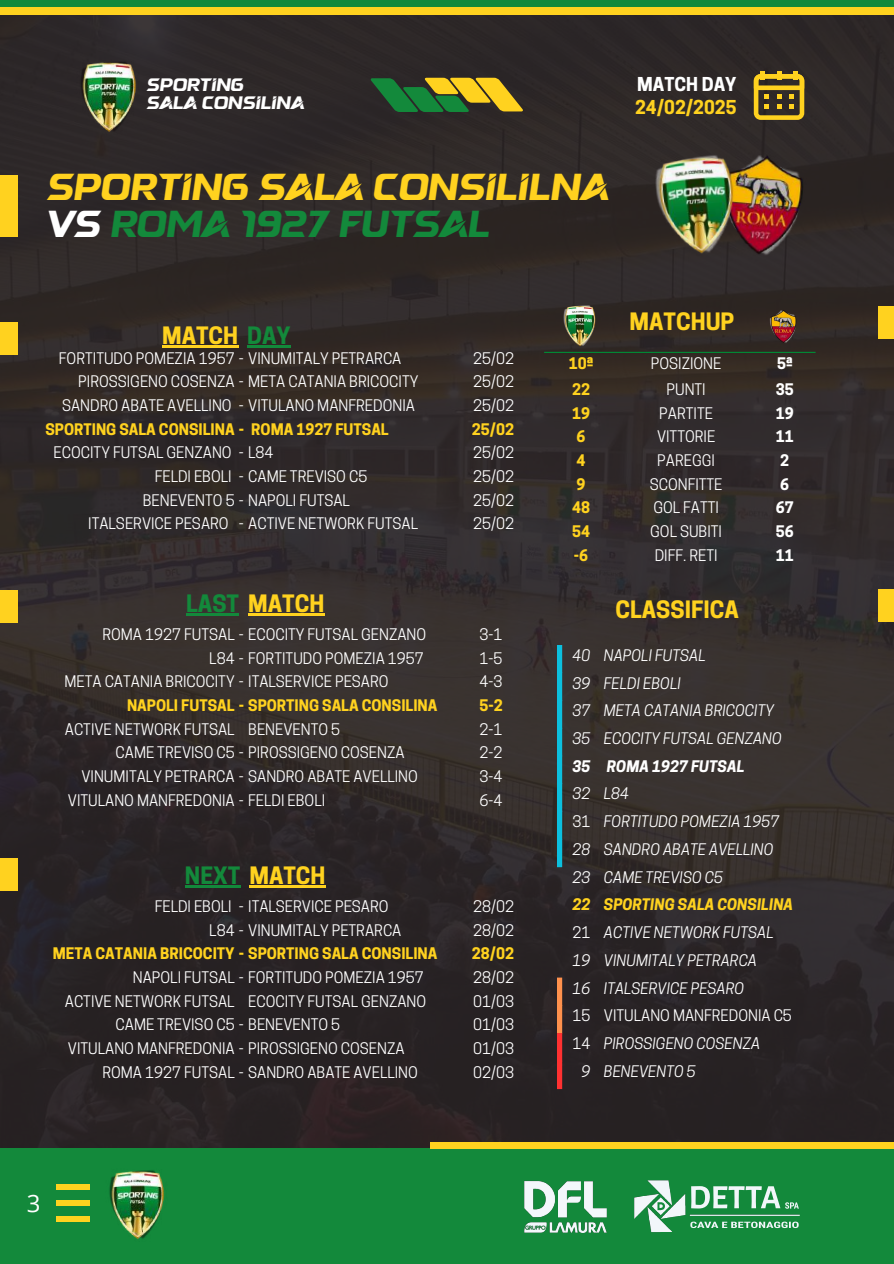
<style>
.page{position:relative;width:894px;height:1264px;background:#fff}
.page>*{position:absolute;margin:0;border:0;box-sizing:border-box;transform-origin:0 0}
.t1{font:37.5px/37.2px "Semakin";color:#ffd21f}
.t2{font:24px "Open Sans";color:#fff}
.t3{font:700 22.5px "Cooper Hewitt";color:#ffd21f}
.t4{font:18px/18px "Semakin";color:#fff}
.t5{font:700 18px "Cooper Hewitt";color:#ffd21f}
.t6{font:700 18px "Cooper Hewitt";color:#fff}
.t7{font:15px "Cooper Hewitt";color:#fff}
.t8{font:italic 15px/27.8px "Cooper Hewitt";color:#fff}
.t9{font:700 15px "Cooper Hewitt";color:#ffd21f}
.t10{font:italic 700 15px "Cooper Hewitt";color:#fff}
.t11{font:700 15px "Cooper Hewitt";color:#fff}
.s1{color:#fff}
.s2{color:#13893b}
.s3{font-style:normal}
.s4{font-weight:700;color:#ffd21f}
</style>
<div class="page">
<img style="left:0;top:15px;width:893px;height:1133px">
<div style="left:877px;top:590px;width:16px;height:32px;background:#ffd21f"></div>
<div style="left:0;top:590px;width:17px;height:32px;background:#ffd21f"></div>
<div style="left:0;top:322px;width:17px;height:32px;background:#ffd21f"></div>
<svg style="left:557px;top:645px;width:5px;height:222px"></svg>
<svg style="left:557px;top:977px;width:5px;height:112px"></svg>
<hr style="left:162px;top:345px;width:76px;height:2px;background:#ffd21f">
<hr style="left:247px;top:345px;width:43px;height:2px;background:#13893b">
<hr style="left:186px;top:613px;width:53px;height:2px;background:#13893b">
<hr style="left:248px;top:613px;width:76px;height:2px;background:#ffd21f">
<div style="left:0;top:858px;width:17px;height:32px;background:#ffd21f"></div>
<hr style="left:185px;top:885px;width:55px;height:2px;background:#13893b">
<hr style="left:249px;top:885px;width:76px;height:2px;background:#ffd21f">
<hr style="left:544px;top:352px;width:271px;height:1px;background:#008d36">
<img style="left:561px;top:302px;width:37px;height:46px">
<img style="left:766px;top:306px;width:35px;height:41px">
<div style="left:877px;top:306px;width:16px;height:32px;background:#ffd21f"></div>
<div style="left:0;top:1148px;width:893px;height:115px;background:#13893b"></div>
<div style="left:56px;top:1216px;width:34px;height:5px;background:#ffd21f"></div>
<div style="left:56px;top:1200px;width:34px;height:5px;background:#ffd21f"></div>
<div style="left:56px;top:1184px;width:34px;height:5px;background:#ffd21f"></div>
<svg style="left:702px;top:1226px;width:96px;height:1px"></svg>
<svg style="left:702px;top:1186px;width:77px;height:16px"></svg>
<img style="left:702px;top:1202px;width:98px;height:24px">
<img style="left:634px;top:1180px;width:68px;height:53px">
<img style="left:642px;top:1187px;width:32px;height:38px">
<img style="left:524px;top:1181px;width:83px;height:52px">
<div style="left:429px;top:1142px;width:464px;height:6px;background:#ffd21f"></div>
<img style="left:109px;top:1170px;width:56px;height:70px">
<div style="left:0;top:0;width:893px;height:15px;background:#ffd21f"></div>
<div style="left:0;top:0;width:893px;height:7px;background:#13893b"></div>
<svg style="left:370px;top:78px;width:153px;height:34px;background:#687e2a"></svg>
<div style="left:0;top:175px;width:17px;height:61px;background:#ffd21f"></div>
<img style="left:692px;top:136px;width:140px;height:140px">
<img style="left:647px;top:143px;width:100px;height:119px">
<img style="left:76px;top:54px;width:66px;height:81px">
<div style="left:760px;top:72px;width:5px;height:8px;background:#ffd21f"></div>
<div style="left:776px;top:72px;width:5px;height:8px;background:#ffd21f"></div>
<div style="left:792px;top:72px;width:5px;height:8px;background:#ffd21f"></div>
<svg style="left:753px;top:74px;width:51px;height:46px;background:#927a23"></svg>
<p class="t4" style="left:146px;top:77px;width:159px">SPORTING<br>SALA CONSILINA</p>
<p class="t6" style="left:637px;top:77px;width:101px">MATCH DAY</p>
<p class="t5" style="left:635px;top:101px;width:103px">24/02/2025</p>
<h1 class="t1" style="left:46px;top:172px;width:563px">SPORTING SALA CONSILILNA<br><span class="s1">VS</span> <span class="s2">ROMA 1927 FUTSAL</span></h1>
<h3 class="t3" style="left:162px;top:327px;width:130px">MATCH <span class="s2">DAY</span></h3>
<h3 class="t3" style="left:629px;top:313px;width:106px">MATCHUP</h3>
<p class="t7" style="left:59px;top:352px;width:344px">FORTITUDO POMEZIA 1957 - VINUMITALY PETRARCA</p>
<p class="t7" style="left:473px;top:352px;width:42px">25/02</p>
<p class="t7" style="left:78px;top:376px;width:341px">PIROSSIGENO COSENZA - META CATANIA BRICOCITY</p>
<p class="t7" style="left:473px;top:376px;width:42px">25/02</p>
<p class="t7" style="left:62px;top:400px;width:354px">SANDRO ABATE AVELLINO - VITULANO MANFREDONIA</p>
<p class="t7" style="left:473px;top:400px;width:42px">25/02</p>
<p class="t9" style="left:45px;top:423px;width:345px">SPORTING SALA CONSILINA - ROMA 1927 FUTSAL</p>
<p class="t9" style="left:471px;top:423px;width:44px">25/02</p>
<p class="t7" style="left:54px;top:447px;width:221px">ECOCITY FUTSAL GENZANO - L84</p>
<p class="t7" style="left:473px;top:447px;width:42px">25/02</p>
<p class="t7" style="left:155px;top:470px;width:214px">FELDI EBOLI - CAME TREVISO C5</p>
<p class="t7" style="left:473px;top:470px;width:42px">25/02</p>
<p class="t7" style="left:143px;top:494px;width:209px">BENEVENTO 5 - NAPOLI FUTSAL</p>
<p class="t7" style="left:473px;top:494px;width:42px">25/02</p>
<p class="t7" style="left:88px;top:518px;width:331px">ITALSERVICE PESARO - ACTIVE NETWORK FUTSAL</p>
<p class="t7" style="left:473px;top:518px;width:42px">25/02</p>
<h3 class="t3" style="left:186px;top:595px;width:139px"><span class="s2">LAST</span> MATCH</h3>
<p class="t7" style="left:102px;top:629px;width:325px">ROMA 1927 FUTSAL - ECOCITY FUTSAL GENZANO</p>
<p class="t7" style="left:479px;top:629px;width:24px">3-1</p>
<p class="t7" style="left:209px;top:652px;width:216px">L84 - FORTITUDO POMEZIA 1957</p>
<p class="t7" style="left:479px;top:652px;width:24px">1-5</p>
<p class="t7" style="left:64px;top:676px;width:325px">META CATANIA BRICOCITY - ITALSERVICE PESARO</p>
<p class="t7" style="left:479px;top:676px;width:24px">4-3</p>
<p class="t9" style="left:127px;top:699px;width:312px">NAPOLI FUTSAL - SPORTING SALA CONSILINA</p>
<p class="t9" style="left:479px;top:699px;width:25px">5-2</p>
<p class="t7" style="left:65px;top:723px;width:277px">ACTIVE NETWORK FUTSAL BENEVENTO 5</p>
<p class="t7" style="left:479px;top:723px;width:24px">2-1</p>
<p class="t7" style="left:115px;top:747px;width:290px">CAME TREVISO C5 - PIROSSIGENO COSENZA</p>
<p class="t7" style="left:479px;top:747px;width:24px">2-2</p>
<p class="t7" style="left:81px;top:770px;width:338px">VINUMITALY PETRARCA - SANDRO ABATE AVELLINO</p>
<p class="t7" style="left:479px;top:770px;width:24px">3-4</p>
<p class="t7" style="left:68px;top:794px;width:259px">VITULANO MANFREDONIA - FELDI EBOLI</p>
<p class="t7" style="left:479px;top:794px;width:24px">6-4</p>
<h3 class="t3" style="left:185px;top:867px;width:142px"><span class="s2">NEXT</span> MATCH</h3>
<p class="t7" style="left:155px;top:900px;width:235px">FELDI EBOLI - ITALSERVICE PESARO</p>
<p class="t7" style="left:473px;top:900px;width:42px">28/02</p>
<p class="t7" style="left:209px;top:924px;width:193px">L84 - VINUMITALY PETRARCA</p>
<p class="t7" style="left:473px;top:924px;width:42px">28/02</p>
<p class="t9" style="left:53px;top:948px;width:386px">META CATANIA BRICOCITY - SPORTING SALA CONSILINA</p>
<p class="t9" style="left:471px;top:948px;width:44px">28/02</p>
<p class="t7" style="left:133px;top:971px;width:292px">NAPOLI FUTSAL - FORTITUDO POMEZIA 1957</p>
<p class="t7" style="left:473px;top:971px;width:42px">28/02</p>
<p class="t7" style="left:65px;top:995px;width:363px">ACTIVE NETWORK FUTSAL ECOCITY FUTSAL GENZANO</p>
<p class="t7" style="left:473px;top:995px;width:42px">01/03</p>
<p class="t7" style="left:115px;top:1018px;width:226px">CAME TREVISO C5 - BENEVENTO 5</p>
<p class="t7" style="left:473px;top:1018px;width:42px">01/03</p>
<p class="t7" style="left:68px;top:1042px;width:338px">VITULANO MANFREDONIA - PIROSSIGENO COSENZA</p>
<p class="t7" style="left:473px;top:1042px;width:42px">01/03</p>
<p class="t7" style="left:102px;top:1066px;width:317px">ROMA 1927 FUTSAL - SANDRO ABATE AVELLINO</p>
<p class="t7" style="left:473px;top:1066px;width:42px">02/03</p>
<h2 class="t2" style="left:27px;top:1186px;width:15px">3</h2>
<p class="t9" style="left:568px;top:357px;width:26px">10ª</p>
<p class="t7" style="left:650px;top:357px;width:72px">POSIZIONE</p>
<p class="t11" style="left:776px;top:357px;width:17px">5ª</p>
<p class="t9" style="left:572px;top:384px;width:19px">22</p>
<p class="t7" style="left:666px;top:384px;width:41px">PUNTI</p>
<p class="t11" style="left:775px;top:384px;width:19px">35</p>
<p class="t9" style="left:572px;top:407px;width:19px">19</p>
<p class="t7" style="left:659px;top:407px;width:55px">PARTITE</p>
<p class="t11" style="left:775px;top:407px;width:19px">19</p>
<p class="t9" style="left:576px;top:431px;width:10px">6</p>
<p class="t7" style="left:656px;top:431px;width:60px">VITTORIE</p>
<p class="t11" style="left:775px;top:431px;width:19px">11</p>
<p class="t9" style="left:576px;top:455px;width:10px">4</p>
<p class="t7" style="left:657px;top:455px;width:59px">PAREGGI</p>
<p class="t11" style="left:780px;top:455px;width:10px">2</p>
<p class="t9" style="left:576px;top:478px;width:10px">9</p>
<p class="t7" style="left:649px;top:478px;width:74px">SCONFITTE</p>
<p class="t11" style="left:780px;top:478px;width:10px">6</p>
<p class="t9" style="left:572px;top:502px;width:19px">48</p>
<p class="t7" style="left:653px;top:502px;width:67px">GOL FATTI</p>
<p class="t11" style="left:775px;top:502px;width:19px">67</p>
<p class="t9" style="left:572px;top:525px;width:19px">54</p>
<p class="t7" style="left:650px;top:525px;width:73px">GOL SUBITI</p>
<p class="t11" style="left:775px;top:525px;width:19px">56</p>
<p class="t9" style="left:574px;top:549px;width:16px">-6</p>
<p class="t7" style="left:654px;top:549px;width:64px">DIFF. RETI</p>
<p class="t11" style="left:775px;top:549px;width:19px">11</p>
<h3 class="t3" style="left:615px;top:601px;width:125px">CLASSIFICA</h3>
<p class="t8" style="left:572px;top:643px;width:211px">40 NAPOLI FUTSAL<br>39 FELDI EBOLI<br>37 META CATANIA BRICOCITY<br>35 ECOCITY FUTSAL GENZANO</p>
<p class="t10" style="left:572px;top:760px;width:173px">35 ROMA 1927 FUTSAL</p>
<p class="t8" style="left:572px;top:781px;width:209px">32 L84<br><span class="s3">31</span> FORTITUDO POMEZIA 1957<br>28 SANDRO ABATE AVELLINO<br>23 CAME TREVISO C5</p>
<p class="t8" style="left:572px;top:892px;width:222px"><span class="s4">22 SPORTING SALA CONSILINA<br></span><span class="s3">21</span> ACTIVE NETWORK FUTSAL<br>19 VINUMITALY PETRARCA<br>16 ITALSERVICE PESARO</p>
<p class="t7" style="left:572px;top:1010px;width:221px">15 VITULANO MANFREDONIA C5</p>
<p class="t8" style="left:572px;top:1031px;width:189px"><span class="s3">14</span> PIROSSIGENO COSENZA</p>
<p class="t8" style="left:581px;top:1059px;width:116px">9 BENEVENTO 5</p>
</div>
